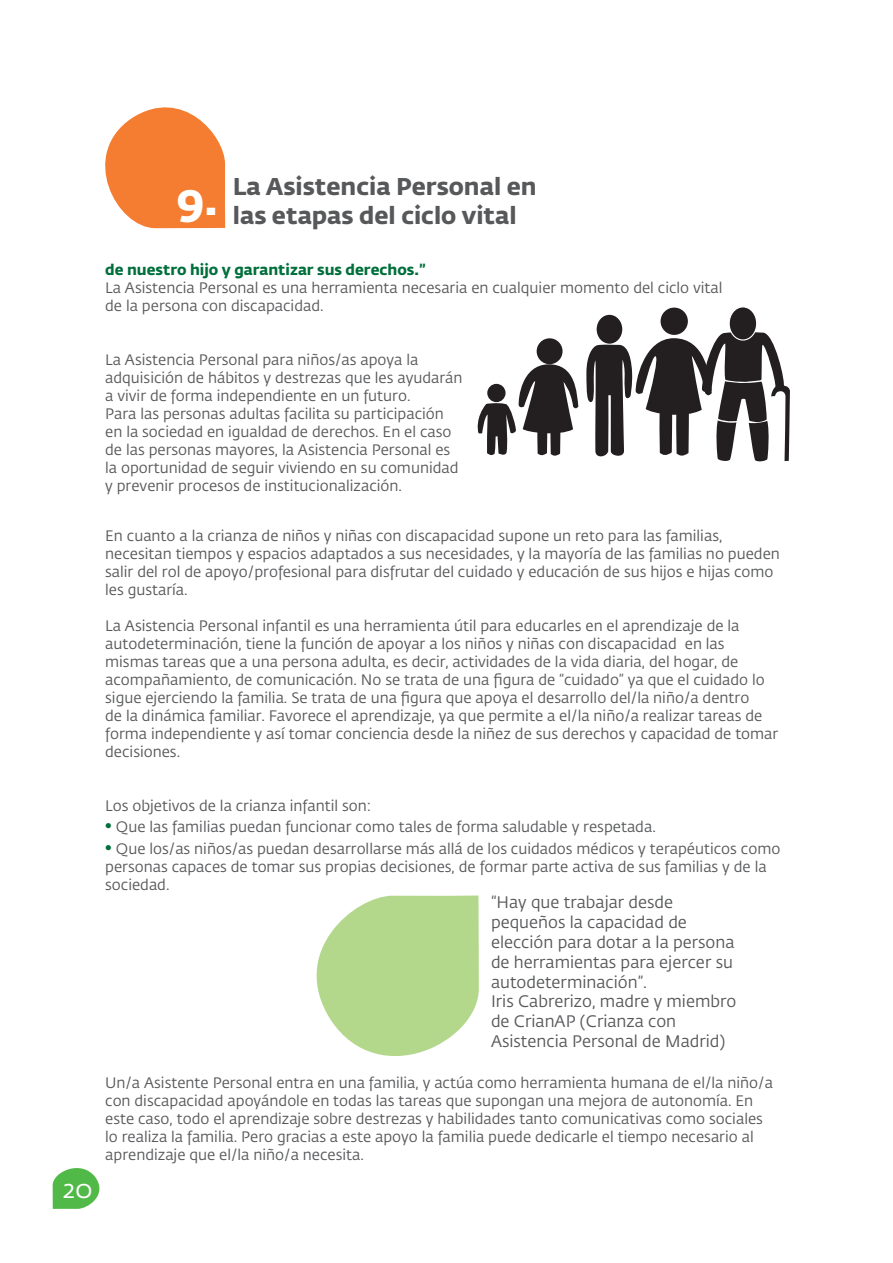
<style>
.page{position:relative;width:893px;height:1263px;background:#fff}
.page>*{position:absolute;margin:0;border:0;box-sizing:border-box;transform-origin:0 0}
.t1{font:25.5px "Fedra Sans Pro";color:#fff}
.t2{font:700 24px "Fedra Sans Pro";color:#57585a}
.t3{font:16.5px/19.8px "Fedra Sans Pro";color:#57585a}
.t4{font:15px/18px "Fedra Sans Pro";color:#57585a}
.t5{font:700 15px "Fedra Sans Pro";color:#006f3c}
.s1{font-weight:700;font-size:18px;color:#006f3c}
</style>
<div class="page">
<svg style="left:53px;top:1168px;width:47px;height:41px"></svg>
<svg style="left:105px;top:107px;width:120px;height:121px"></svg>
<div style="left:661px;top:308px;width:27px;height:27px;background:#231f20;border-radius:50%"></div>
<svg style="left:477px;top:364px;width:101px;height:92px"></svg>
<div style="left:537px;top:338px;width:26px;height:26px;background:#231f20;border-radius:50%"></div>
<div style="left:597px;top:315px;width:25px;height:29px;background:#231f20;border-radius:50%"></div>
<div style="left:729px;top:307px;width:28px;height:33px;background:#231f20;border-radius:50%"></div>
<div style="left:729px;top:306px;width:28px;height:35px;border:1px solid #fff;border-radius:50%"></div>
<svg style="left:586px;top:332px;width:204px;height:130px"></svg>
<svg style="left:316px;top:895px;width:163px;height:161px"></svg>
<h2 class="t2" style="left:233px;top:168px;width:305px">La Asistencia Personal en</h2>
<h2 class="t2" style="left:176px;top:196px;width:342px"><sup>9.</sup> las etapas del ciclo vital</h2>
<p class="t5" style="left:105px;top:258px;width:322px">de nuestro hijo y garantizar sus derechos.”</p>
<p class="t4" style="left:105px;top:278px;width:619px">La Asistencia Personal es una herramienta necesaria en cualquier momento del ciclo vital de la persona con discapacidad.</p>
<p class="t4" style="left:105px;top:350px;width:359px">La Asistencia Personal para niños/as apoya la adquisición de hábitos y destrezas que les ayudarán a vivir de forma independiente en un futuro.<br>Para las personas adultas facilita su participación en la sociedad en igualdad de derechos. En el caso de las personas mayores, la Asistencia Personal es la oportunidad de seguir viviendo en su comunidad y prevenir procesos de institucionalización.</p>
<p class="t4" style="left:105px;top:526px;width:676px">En cuanto a la crianza de niños y niñas con discapacidad supone un reto para las familias, necesitan tiempos y espacios adaptados a sus necesidades, y la mayoría de las familias no pueden salir del rol de apoyo/profesional para disfrutar del cuidado y educación de sus hijos e hijas como les gustaría.</p>
<p class="t4" style="left:105px;top:616px;width:675px">La Asistencia Personal infantil es una herramienta útil para educarles en el aprendizaje de la autodeterminación, tiene la función de apoyar a los niños y niñas con discapacidad en las mismas tareas que a una persona adulta, es decir, actividades de la vida diaria, del hogar, de acompañamiento, de comunicación. No se trata de una figura de “cuidado” ya que el cuidado lo sigue ejerciendo la familia. Se trata de una figura que apoya el desarrollo del/la niño/a dentro<br>de la dinámica familiar. Favorece el aprendizaje, ya que permite a el/la niño/a realizar tareas de forma independiente y así tomar conciencia desde la niñez de sus derechos y capacidad de tomar decisiones.</p>
<h1 class="t1" style="left:63px;top:1171px;width:31px">20</h1>
<p class="t4" style="left:105px;top:796px;width:268px">Los objetivos de la crianza infantil son:</p>
<p class="t4" style="left:105px;top:818px;width:552px"><span class="s1">•</span> Que las familias puedan funcionar como tales de forma saludable y respetada.</p>
<p class="t4" style="left:105px;top:839px;width:677px"><span class="s1">•</span> Que los/as niños/as puedan desarrollarse más allá de los cuidados médicos y terapéuticos como personas capaces de tomar sus propias decisiones, de formar parte activa de sus familias y de la sociedad.</p>
<p class="t3" style="left:491px;top:892px;width:247px">“Hay que trabajar desde pequeños la capacidad de elección para dotar a la persona de herramientas para ejercer su autodeterminación”.<br>Iris Cabrerizo, madre y miembro de CrianAP (Crianza con<br>Asistencia Personal de Madrid)</p>
<p class="t4" style="left:105px;top:1073px;width:669px">Un/a Asistente Personal entra en una familia, y actúa como herramienta humana de el/la niño/a con discapacidad apoyándole en todas las tareas que supongan una mejora de autonomía. En este caso, todo el aprendizaje sobre destrezas y habilidades tanto comunicativas como sociales lo realiza la familia. Pero gracias a este apoyo la familia puede dedicarle el tiempo necesario al aprendizaje que el/la niño/a necesita.</p>
</div>
